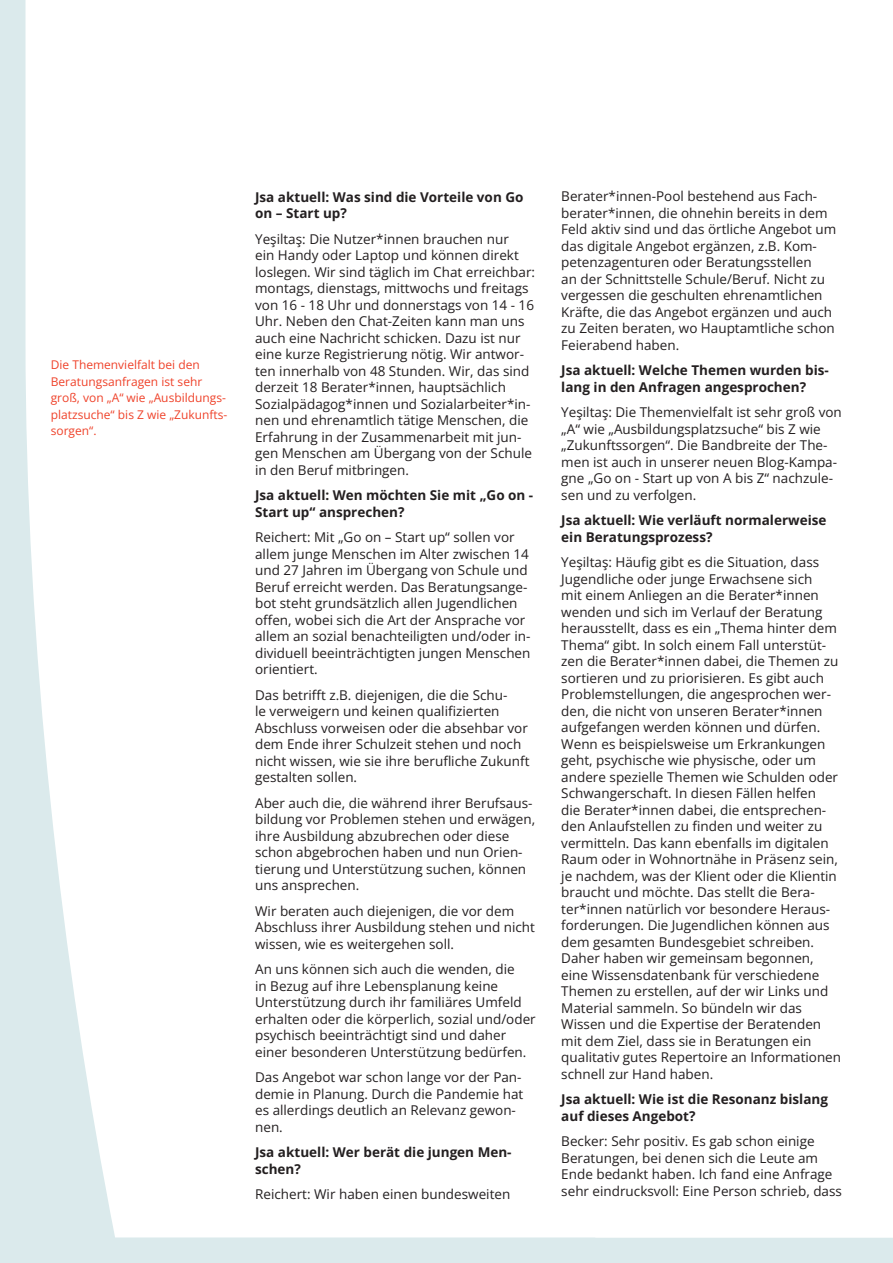
<style>
.page{position:relative;width:893px;height:1263px;background:#dbeaec}
.page>*{position:absolute;margin:0;border:0;box-sizing:border-box;transform-origin:0 0}
.t1{font:13.5px/16.5px "Open Sans";color:#231f20}
.t2{font:700 13.5px/16.5px "Open Sans";color:#231f20}
.t3{font:12px/16.5px "Open Sans";color:#ef422a}
</style>
<div class="page">
<div style="left:26px;top:0;width:867px;height:1237px;background:#fff"></div>
<div style="left:46px;top:236px;width:194px;height:188px;background:#fff"></div>
<p class="t3" style="left:51px;top:357px;width:178px">Die Themenvielfalt bei den<br>Beratungsanfragen ist sehr groß, von „A“ wie „Ausbildungs&shy;platzsuche“ bis Z wie „Zukunfts&shy;sorgen“.</p>
<p class="t2" style="left:255px;top:188px;width:270px">Jsa aktuell: Was sind die Vorteile von Go on – Start up?</p>
<p class="t1" style="left:255px;top:230px;width:281px">Yeşiltaş: Die Nutzer*innen brauchen nur<br>ein Handy oder Laptop und können direkt loslegen. Wir sind täglich im Chat erreichbar: montags, dienstags, mittwochs und freitags von 16 - 18 Uhr und donnerstags von 14 - 16<br>Uhr. Neben den Chat-Zeiten kann man uns auch eine Nachricht schicken. Dazu ist nur eine kurze Registrierung nötig. Wir antwor&shy;ten innerhalb von 48 Stunden. Wir, das sind derzeit 18 Berater*innen, hauptsächlich Sozialpädagog*innen und Sozialarbeiter*in&shy;nen und ehrenamtlich tätige Menschen, die Erfahrung in der Zusammenarbeit mit jun&shy;gen Menschen am Übergang von der Schule in den Beruf mitbringen.</p>
<p class="t2" style="left:255px;top:486px;width:280px">Jsa aktuell: Wen möchten Sie mit „Go on -<br>Start up“ ansprechen?</p>
<p class="t1" style="left:255px;top:528px;width:277px">Reichert: Mit „Go on – Start up“ sollen vor allem junge Menschen im Alter zwischen 14 und 27 Jahren im Übergang von Schule und Beruf erreicht werden. Das Beratungsange&shy;bot steht grundsätzlich allen Jugendlichen offen, wobei sich die Art der Ansprache vor allem an sozial benachteiligten und/oder in&shy;dividuell beeinträchtigten jungen Menschen orientiert.</p>
<p class="t1" style="left:255px;top:686px;width:276px">Das betrifft z.B. diejenigen, die die Schu-<br>le verweigern und keinen qualifizierten Abschluss vorweisen oder die absehbar vor dem Ende ihrer Schulzeit stehen und noch nicht wissen, wie sie ihre berufliche Zukunft gestalten sollen.</p>
<p class="t1" style="left:255px;top:794px;width:282px">Aber auch die, die während ihrer Berufsaus&shy;bildung vor Problemen stehen und erwägen, ihre Ausbildung abzubrechen oder diese schon abgebrochen haben und nun Orien&shy;tierung und Unterstützung suchen, können uns ansprechen.</p>
<p class="t1" style="left:255px;top:902px;width:281px">Wir beraten auch diejenigen, die vor dem<br>Abschluss ihrer Ausbildung stehen und nicht wissen, wie es weitergehen soll.</p>
<p class="t1" style="left:255px;top:960px;width:282px">An uns können sich auch die wenden, die<br>in Bezug auf ihre Lebensplanung keine Unterstützung durch ihr familiäres Umfeld erhalten oder die körperlich, sozial und/oder psychisch beeinträchtigt sind und daher einer besonderen Unterstützung bedürfen.</p>
<p class="t1" style="left:255px;top:1068px;width:270px">Das Angebot war schon lange vor der Pan&shy;demie in Planung. Durch die Pandemie hat es allerdings deutlich an Relevanz gewon&shy;nen.</p>
<p class="t2" style="left:255px;top:1143px;width:258px">Jsa aktuell: Wer berät die jungen Men&shy;schen?</p>
<p class="t1" style="left:255px;top:1185px;width:257px">Reichert: Wir haben einen bundesweiten</p>
<p class="t1" style="left:561px;top:188px;width:277px">Berater*innen-Pool bestehend aus Fach&shy;berater*innen, die ohnehin bereits in dem Feld aktiv sind und das örtliche Angebot um das digitale Angebot ergänzen, z.B. Kom&shy;petenzagenturen oder Beratungsstellen<br>an der Schnittstelle Schule/Beruf. Nicht zu vergessen die geschulten ehrenamtlichen Kräfte, die das Angebot ergänzen und auch zu Zeiten beraten, wo Hauptamtliche schon Feierabend haben.</p>
<p class="t2" style="left:561px;top:362px;width:269px">Jsa aktuell: Welche Themen wurden bis&shy;lang in den Anfragen angesprochen?</p>
<p class="t1" style="left:561px;top:404px;width:282px">Yeşiltaş: Die Themenvielfalt ist sehr groß von „A“ wie „Ausbildungsplatzsuche“ bis Z wie „Zukunftssorgen“. Die Bandbreite der The&shy;men ist auch in unserer neuen Blog-Kampa&shy;gne „Go on - Start up von A bis Z“ nachzule&shy;sen und zu verfolgen.</p>
<p class="t2" style="left:561px;top:512px;width:267px">Jsa aktuell: Wie verläuft normalerweise ein Beratungsprozess?</p>
<p class="t1" style="left:561px;top:554px;width:281px">Yeşiltaş: Häufig gibt es die Situation, dass Jugendliche oder junge Erwachsene sich<br>mit einem Anliegen an die Berater*innen wenden und sich im Verlauf der Beratung herausstellt, dass es ein „Thema hinter dem Thema“ gibt. In solch einem Fall unterstüt&shy;zen die Berater*innen dabei, die Themen zu sortieren und zu priorisieren. Es gibt auch Problemstellungen, die angesprochen wer&shy;den, die nicht von unseren Berater*innen aufgefangen werden können und dürfen.<br>Wenn es beispielsweise um Erkrankungen geht, psychische wie physische, oder um andere spezielle Themen wie Schulden oder Schwangerschaft. In diesen Fällen helfen<br>die Berater*innen dabei, die entsprechen&shy;den Anlaufstellen zu finden und weiter zu vermitteln. Das kann ebenfalls im digitalen Raum oder in Wohnortnähe in Präsenz sein, je nachdem, was der Klient oder die Klientin braucht und möchte. Das stellt die Bera&shy;ter*innen natürlich vor besondere Heraus&shy;forderungen. Die Jugendlichen können aus dem gesamten Bundesgebiet schreiben.<br>Daher haben wir gemeinsam begonnen, eine Wissensdatenbank für verschiedene Themen zu erstellen, auf der wir Links und Material sammeln. So bündeln wir das Wissen und die Expertise der Beratenden mit dem Ziel, dass sie in Beratungen ein qualitativ gutes Repertoire an Informationen schnell zur Hand haben.</p>
<p class="t2" style="left:561px;top:1091px;width:268px">Jsa aktuell: Wie ist die Resonanz bislang auf dieses Angebot?</p>
<p class="t1" style="left:561px;top:1133px;width:282px">Becker: Sehr positiv. Es gab schon einige Beratungen, bei denen sich die Leute am Ende bedankt haben. Ich fand eine Anfrage sehr eindrucksvoll: Eine Person schrieb, dass</p>
</div>
